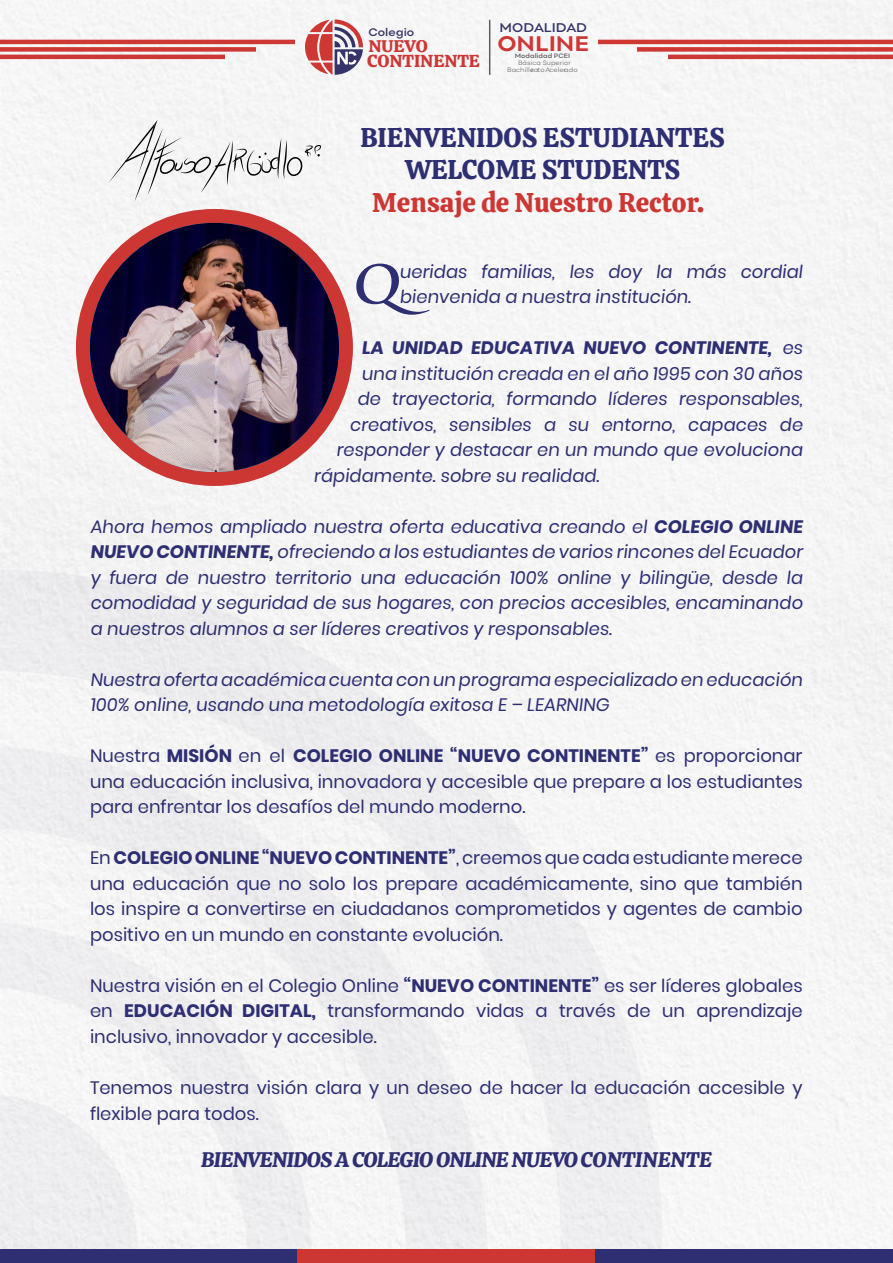
<style>
.page{position:relative;width:893px;height:1263px;background:#fff}
.page>*{position:absolute;margin:0;border:0;box-sizing:border-box;transform-origin:0 0}
.t1{font:700 51.9px "Trajan Pro";color:#2e2e73}
.t2{font:27px/32.4px "Calistoga";color:#2e2e73;text-align:center}
.t3{font:27px "Calistoga";color:#cd3733}
.t4{font:700 22.05px "Point";color:#cd3734;scale:1.08 1}
.t5{font:21px "Calistoga";color:#2e2e73}
.t6{font:18px/25.5px "Poppins";color:#2e2e73;text-align:justify}
.t7{font:700 18px "Poppins";color:#2e2e73}
.t8{font:17.25px "Calistoga";color:#cd3734;scale:1.05 1}
.t9{font:16.8px "Calistoga";color:#cd3734;scale:1.08 1}
.t10{font:600 13.2px "Point";color:#353367;scale:1.05 1}
.t11{font:600 11.4px "Point";color:#353367;scale:1.05 1}
.t12{font:300 6.6px "Point";color:#5e5d5d;scale:1.05 1}
.t13{font:600 6.6px "Point";color:#5e5d5d;scale:1.05 1}
.s1{font-weight:400}
.s2{font-weight:700}
</style>
<div class="page">
<div style="left:0;top:1249px;width:298px;height:14px;background:#2e2e73"></div>
<div style="left:595px;top:1249px;width:298px;height:14px;background:#2e2e73"></div>
<div style="left:298px;top:1249px;width:297px;height:14px;background:#cd3733"></div>
<svg style="left:305px;top:19px;width:58px;height:56px"></svg>
<hr style="left:489px;top:20px;width:1px;height:55px;background:#5e5d5d">
<hr style="left:0;top:40px;width:295px;height:4px;background:#cd3734">
<hr style="left:598px;top:40px;width:295px;height:4px;background:#cf3733">
<div style="left:0;top:47px;width:256px;height:5px;background:#cd3734"></div>
<div style="left:637px;top:47px;width:256px;height:5px;background:#cd3734"></div>
<hr style="left:0;top:55px;width:225px;height:4px;background:#cd3734">
<hr style="left:668px;top:55px;width:225px;height:4px;background:#cd3734">
<div style="left:0;top:569px;width:662px;height:680px;background:#f1f1f2"></div>
<div style="left:76px;top:209px;width:277px;height:277px;background:#cd3733;border-radius:50%"></div>
<img style="left:90px;top:223px;width:249px;height:249px;border-radius:125px">
<svg style="left:108px;top:120px;width:213px;height:82px"></svg>
<p class="t11" style="left:368px;top:25px;width:45px">Colegio</p>
<p class="t10" style="left:500px;top:19px;width:85px">MODALIDAD</p>
<p class="t13" style="left:515px;top:52px;width:54px">Modalidad PCEI</p>
<p class="t12" style="left:518px;top:58px;width:52px">Básica Superior</p>
<p class="t9" style="left:368px;top:31px;width:57px">NUEVO</p>
<p class="t4" style="left:497px;top:30px;width:87px">ONLINE</p>
<p class="t8" style="left:367px;top:46px;width:109px">CONTINENTE</p>
<p class="t12" style="left:507px;top:65px;width:68px">Bachillerato Acelerado</p>
<h2 class="t2" style="left:361px;top:120px;width:366px">BIENVENIDOS ESTUDIANTES<br>WELCOME STUDENTS</h2>
<h2 class="t3" style="left:372px;top:178px;width:333px">Mensaje de Nuestro Rector.</h2>
<h1 class="t1" style="left:351px;top:252px;width:87px">Q</h1>
<p class="t6" style="left:399px;top:259px;width:408px">ueridas familias, les doy la más cordial bienvenida a nuestra institución.</p>
<p class="t7" style="left:362px;top:338px;width:446px">LA UNIDAD EDUCATIVA NUEVO CONTINENTE, <span class="s1">es</span></p>
<p class="t6" style="left:362px;top:361px;width:446px">una institución creada en elaño 1995 con 30 años</p>
<p class="t6" style="left:357px;top:386px;width:451px">de trayectoria, formando líderes responsables,</p>
<p class="t6" style="left:350px;top:412px;width:458px">creativos, sensibles a su entorno, capaces de</p>
<p class="t6" style="left:336px;top:437px;width:472px">responder y destacar en un mundo que evoluciona</p>
<p class="t6" style="left:314px;top:463px;width:291px">rápidamente.sobre su realidad.</p>
<p class="t6" style="left:90px;top:514px;width:718px">Ahora hemos ampliado nuestra oferta educativa creando el <span class="s2">COLEGIO ONLINE NUEVO CONTINENTE,</span>ofreciendo a los estudiantes de varios rincones delEcuador y fuera de nuestro territorio una educación 100% online y bilingüe, desde la comodidad y seguridad de sus hogares, con precios accesibles, encaminando a nuestros alumnos a ser líderes creativos y responsables.</p>
<p class="t6" style="left:90px;top:667px;width:718px">Nuestra oferta académica cuenta con un programa especializado en educación<br>100% online,usando una metodología exitosa E – LEARNING</p>
<p class="t6" style="left:90px;top:743px;width:714px">Nuestra <span class="s2">MISIÓN</span> en el <span class="s2">COLEGIO ONLINE “NUEVO CONTINENTE”</span> es proporcionar una educación inclusiva, innovadora y accesible que prepare a los estudiantes para enfrentar los desafíos del mundo moderno.</p>
<p class="t6" style="left:90px;top:845px;width:714px">En <span class="s2">COLEGIO ONLINE “NUEVO CONTINENTE”</span>, creemos que cada estudiante merece una educación que no solo los prepare académicamente, sino que también los inspire a convertirse en ciudadanos comprometidos y agentes de cambio positivo en un mundo en constante evolución.</p>
<p class="t6" style="left:90px;top:973px;width:714px">Nuestra visión en el Colegio Online <span class="s2">“NUEVO CONTINENTE”</span> es ser líderes globales en <span class="s2">EDUCACIÓN DIGITAL,</span> transformando vidas a través de un aprendizaje inclusivo, innovador y accesible.</p>
<p class="t6" style="left:90px;top:1075px;width:714px">Tenemos nuestra visión clara y un deseo de hacer la educación accesible y flexible para todos.</p>
<p class="t5" style="left:200px;top:1141px;width:517px">BIENVENIDOS A COLEGIO ONLINE NUEVO CONTINENTE</p>
</div>
